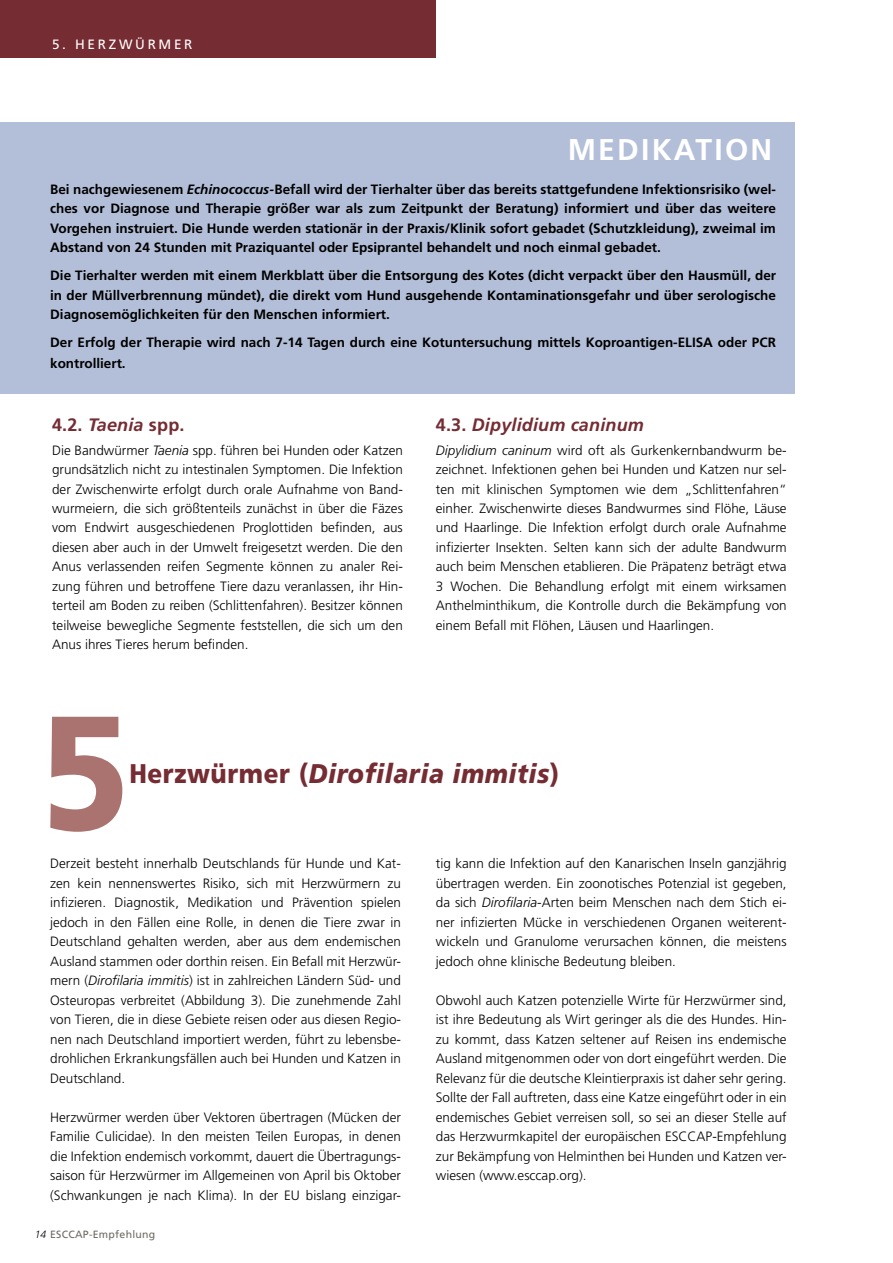
<style>
.page{position:relative;width:893px;height:1263px;background:#fff}
.page>*{position:absolute;margin:0;border:0;box-sizing:border-box;transform-origin:0 0}
.t1{font:900 162px "Frutiger";color:#ab736f;scale:.9 1}
.t2{font:700 30px "Frutiger";letter-spacing:.075em;color:#fff}
.t3{font:italic 900 27px "Frutiger";letter-spacing:.025em;color:#752c32;scale:.9 1}
.t4{font:italic 700 18px "Frutiger";letter-spacing:.01em;color:#752c32}
.t5{font:700 18px "Frutiger";color:#752c32}
.t6{font:300 13.5px/19.5px "Frutiger";color:#000;text-align:justify}
.t7{font:700 13.5px/19.5px "Frutiger";color:#000;text-align:justify}
.t8{font:13.5px "Frutiger";letter-spacing:.2em;color:#fff}
.t9{font:10.5px "Frutiger";letter-spacing:.025em;color:#6d6a63}
.s1{font-style:italic}
.s2{font-style:normal}
.s3{font-weight:300;font-style:italic;color:#000}
</style>
<div class="page">
<div style="left:0;top:0;width:436px;height:58px;background:#752c32"></div>
<div style="left:0;top:122px;width:794px;height:271px;background:#b3bfd8"></div>
<p class="t8" style="left:52px;top:36px;width:142px">5. HERZWÜRMER</p>
<h2 class="t2" style="left:568px;top:132px;width:206px">MEDIKATION</h2>
<p class="t7" style="left:50px;top:179px;width:727px">Bei nachgewiesenem <span class="s1">Echinococcus-</span>Befall wird der Tierhalter über das bereits stattgefundene Infektionsrisiko (wel&shy;ches vor Diagnose und Therapie größer war als zum Zeitpunkt der Beratung) informiert und über das weitere Vorgehen instruiert. Die Hunde werden stationär in der Praxis/Klinik sofort gebadet (Schutzkleidung), zweimal im Abstand von 24 Stunden mit Praziquantel oder Epsiprantel behandelt und noch einmal gebadet.</p>
<p class="t7" style="left:50px;top:266px;width:727px">Die Tierhalter werden mit einem Merkblatt über die Entsorgung des Kotes (dicht verpackt über den Hausmüll, der in der Müllverbrennung mündet), die direkt vom Hund ausgehende Kontaminationsgefahr und über serologische Diagnosemöglichkeiten für den Menschen informiert.</p>
<p class="t7" style="left:50px;top:332px;width:727px;line-height:21px">Der Erfolg der Therapie wird nach 7-14 Tagen durch eine Kotuntersuchung mittels Koproantigen-ELISA oder PCR kontrolliert.</p>
<h3 class="t5" style="left:52px;top:414px;width:134px">4.2. <span class="s1">Taenia</span> spp.</h3>
<p class="t6" style="left:52px;top:440px;width:352px">Die Bandwürmer <span class="s1">Taenia</span> spp. führen bei Hunden oder Katzen grundsätzlich nicht zu intestinalen Symptomen. Die Infektion der Zwischenwirte erfolgt durch orale Aufnahme von Band&shy;wurmeiern, die sich größtenteils zunächst in über die Fäzes vom Endwirt ausgeschiedenen Proglottiden befinden, aus diesen aber auch in der Umwelt freigesetzt werden. Die den Anus verlassenden reifen Segmente können zu analer Rei&shy;zung führen und betroffene Tiere dazu veranlassen, ihr Hin&shy;terteil am Boden zu reiben (Schlittenfahren). Besitzer können teilweise bewegliche Segmente feststellen, die sich um den Anus ihres Tieres herum befinden.</p>
<h3 class="t4" style="left:436px;top:414px;width:210px"><span class="s2">4.3.</span> Dipylidium caninum</h3>
<p class="t6" style="left:436px;top:440px;width:352px"><span class="s1">Dipylidium caninum</span> wird oft als Gurkenkernbandwurm be&shy;zeichnet. Infektionen gehen bei Hunden und Katzen nur sel&shy;ten mit klinischen Symptomen wie dem „Schlittenfahren“ einher. Zwischenwirte dieses Bandwurmes sind Flöhe, Läuse und Haarlinge. Die Infektion erfolgt durch orale Aufnahme infizierter Insekten. Selten kann sich der adulte Bandwurm auch beim Menschen etablieren. Die Präpatenz beträgt etwa 3 Wochen. Die Behandlung erfolgt mit einem wirksamen Anthelminthikum, die Kontrolle durch die Bekämpfung von einem Befall mit Flöhen, Läusen und Haarlingen.</p>
<h1 class="t1" style="left:40px;top:675px;width:101px">5</h1>
<h3 class="t3" style="left:129px;top:758px;width:479px"><span class="s2">Herzwürmer (</span>Dirofilaria immitis<span class="s2">)</span></h3>
<p class="t6" style="left:50px;top:854px;width:352px">Derzeit besteht innerhalb Deutschlands für Hunde und Kat&shy;zen kein nennenswertes Risiko, sich mit Herzwürmern zu infizieren. Diagnostik, Medikation und Prävention spielen jedoch in den Fällen eine Rolle, in denen die Tiere zwar in Deutschland gehalten werden, aber aus dem endemischen Ausland stammen oder dorthin reisen. Ein Befall mit Herzwür&shy;mern (<span class="s1">Dirofilaria immitis</span>) ist in zahlreichen Ländern Süd- und Osteuropas verbreitet (Abbildung 3). Die zunehmende Zahl von Tieren, die in diese Gebiete reisen oder aus diesen Regio&shy;nen nach Deutschland importiert werden, führt zu lebensbe&shy;drohlichen Erkrankungsfällen auch bei Hunden und Katzen in Deutschland.</p>
<p class="t6" style="left:50px;top:1107px;width:352px">Herzwürmer werden über Vektoren übertragen (Mücken der Familie Culicidae). In den meisten Teilen Europas, in denen die Infektion endemisch vorkommt, dauert die Übertragungs&shy;saison für Herzwürmer im Allgemeinen von April bis Oktober (Schwankungen je nach Klima). In der EU bislang einzigar-</p>
<p class="t9" style="left:35px;top:1228px;width:122px"><span class="s3">14</span> ESCCAP-Empfehlung</p>
<p class="t6" style="left:436px;top:854px;width:352px">tig kann die Infektion auf den Kanarischen Inseln ganzjährig übertragen werden. Ein zoonotisches Potenzial ist gegeben, da sich <span class="s1">Dirofilaria</span>-Arten beim Menschen nach dem Stich ei&shy;ner infizierten Mücke in verschiedenen Organen weiterent&shy;wickeln und Granulome verursachen können, die meistens jedoch ohne klinische Bedeutung bleiben.</p>
<p class="t6" style="left:436px;top:990px;width:352px">Obwohl auch Katzen potenzielle Wirte für Herzwürmer sind, ist ihre Bedeutung als Wirt geringer als die des Hundes. Hin&shy;zu kommt, dass Katzen seltener auf Reisen ins endemische Ausland mitgenommen oder von dort eingeführt werden. Die Relevanz für die deutsche Kleintierpraxis ist daher sehr gering.<br>Sollte der Fall auftreten, dass eine Katze eingeführt oder in ein endemisches Gebiet verreisen soll, so sei an dieser Stelle auf das Herzwurmkapitel der europäischen ESCCAP-Empfehlung zur Bekämpfung von Helminthen bei Hunden und Katzen ver&shy;wiesen (www.esccap.org).</p>
</div>
